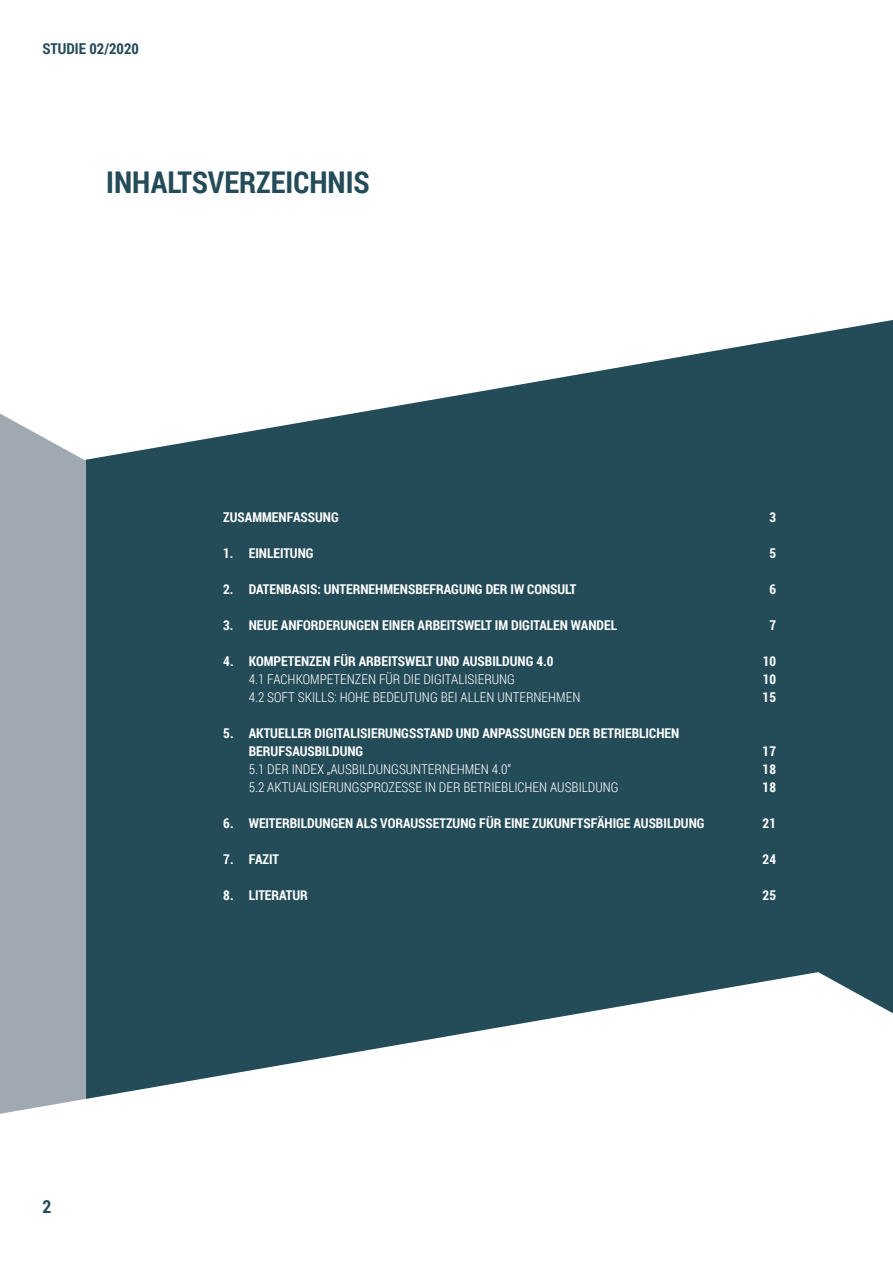
<style>
.page{position:relative;width:893px;height:1263px;background:#fff}
.page>*{position:absolute;margin:0;border:0;box-sizing:border-box;transform-origin:0 0}
.t1{font:700 30px "Roboto Condensed";color:#234b58}
.t2{font:700 18px "Roboto Condensed";color:#234b58}
.t3{font:700 15px "Roboto Condensed";color:#234b58}
.t4{font:700 13.5px/18px "Roboto Condensed";color:#fff}
.t5{font:300 13.5px "Roboto Condensed";color:#fff}
</style>
<div class="page">
<div style="left:85px;top:270px;width:808px;height:851px;background:#234b58"></div>
<div style="left:0;top:351px;width:85px;height:770px;background:#a0a9b1"></div>
<svg style="left:0;top:270px;width:893px;height:190px;fill:#fff"></svg>
<svg style="left:0;top:972px;width:893px;height:149px;fill:#fff"></svg>
<p class="t3" style="left:43px;top:38px;width:98px">STUDIE 02/2020</p>
<h1 class="t1" style="left:106px;top:161px;width:265px">INHALTSVERZEICHNIS</h1>
<p class="t4" style="left:223px;top:508px;width:117px">ZUSAMMENFASSUNG</p>
<p class="t4" style="left:769px;top:508px;width:8px">3</p>
<p class="t4" style="left:223px;top:544px;width:92px">1. EINLEITUNG</p>
<p class="t4" style="left:769px;top:544px;width:8px">5</p>
<p class="t4" style="left:223px;top:580px;width:355px">2. DATENBASIS: UNTERNEHMENSBEFRAGUNG DER IW CONSULT</p>
<p class="t4" style="left:769px;top:580px;width:8px">6</p>
<p class="t4" style="left:223px;top:616px;width:395px">3. NEUE ANFORDERUNGEN EINER ARBEITSWELT IM DIGITALEN WANDEL</p>
<p class="t4" style="left:769px;top:616px;width:8px">7</p>
<p class="t4" style="left:223px;top:652px;width:332px">4. KOMPETENZEN FÜR ARBEITSWELT UND AUSBILDUNG 4.0</p>
<p class="t4" style="left:763px;top:652px;width:15px">10</p>
<p class="t5" style="left:249px;top:670px;width:268px">4.1 FACHKOMPETENZEN FÜR DIE DIGITALISIERUNG</p>
<p class="t4" style="left:763px;top:670px;width:15px">10</p>
<p class="t5" style="left:249px;top:688px;width:333px">4.2 SOFT SKILLS: HOHE BEDEUTUNG BEI ALLEN UNTERNEHMEN</p>
<p class="t4" style="left:763px;top:688px;width:15px">15</p>
<p class="t4" style="left:249px;top:724px;width:432px;text-indent:-26px">5. AKTUELLER DIGITALISIERUNGSSTAND UND ANPASSUNGEN DER BETRIEBLICHEN<br>BERUFSAUSBILDUNG</p>
<p class="t4" style="left:763px;top:742px;width:15px">17</p>
<h2 class="t2" style="left:43px;top:1193px;width:10px">2</h2>
<p class="t5" style="left:249px;top:760px;width:264px">5.1 DER INDEX „AUSBILDUNGSUNTERNEHMEN 4.0“</p>
<p class="t4" style="left:763px;top:760px;width:15px">18</p>
<p class="t5" style="left:249px;top:778px;width:371px">5.2 AKTUALISIERUNGSPROZESSE IN DER BETRIEBLICHEN AUSBILDUNG</p>
<p class="t4" style="left:763px;top:778px;width:15px">18</p>
<p class="t4" style="left:223px;top:814px;width:483px">6. WEITERBILDUNGEN ALS VORAUSSETZUNG FÜR EINE ZUKUNFTSFÄHIGE AUSBILDUNG</p>
<p class="t4" style="left:763px;top:814px;width:15px">21</p>
<p class="t4" style="left:223px;top:850px;width:57px">7. FAZIT</p>
<p class="t4" style="left:763px;top:850px;width:15px">24</p>
<p class="t4" style="left:223px;top:886px;width:86px">8. LITERATUR</p>
<p class="t4" style="left:763px;top:886px;width:15px">25</p>
</div>
